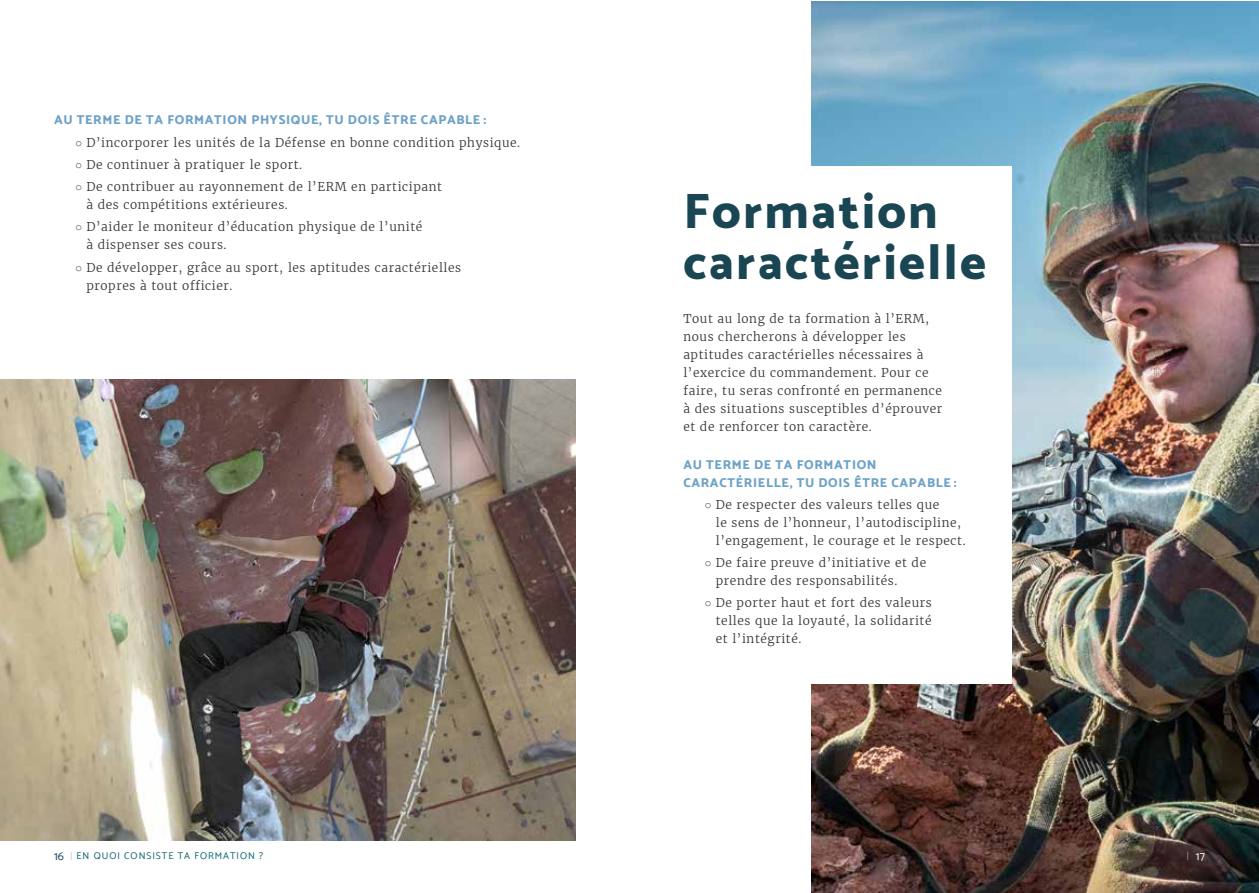
<style>
.page{position:relative;width:1259px;height:893px;background:#fff}
.page>*{position:absolute;margin:0;border:0;box-sizing:border-box;transform-origin:0 0}
.t1{font:800 49.5px/51px "Catamaran";letter-spacing:.05em;color:#1a4653}
.t2{font:800 12.75px/18px "Catamaran";letter-spacing:.05em;color:#6da2c7}
.t3{font:300 12px/18px "Merriweather";letter-spacing:.05em;color:#343531}
.t4{font:12px "Catamaran";color:#fff}
.t5{font:9.75px "Catamaran";letter-spacing:.1em;color:#005f6b}
.s1{font-family:"Arial";font-weight:700}
.s2{font-size:12px;color:#1a4653}
</style>
<div class="page">
<img style="left:811px;top:1px;width:448px;height:892px">
<div style="left:629px;top:166px;width:383px;height:518px;background:#fff"></div>
<img style="left:0;top:379px;width:575px;height:462px">
<p class="t2" style="left:54px;top:111px;width:434px">AU TERME DE TA FORMATION PHYSIQUE, TU DOIS ÊTRE CAPABLE :</p>
<p class="t3" style="left:75px;top:133px;width:446px"><span class="s1">○</span> D’incorporer les unités de la Défense en bonne condition physique.</p>
<p class="t3" style="left:75px;top:155px;width:228px"><span class="s1">○</span> De continuer à pratiquer le sport.</p>
<p class="t3" style="left:86px;top:178px;width:357px;text-indent:-11px"><span class="s1">○</span> De contribuer au rayonnement de l’ERM en participant à des compétitions extérieures.</p>
<p class="t3" style="left:86px;top:218px;width:337px;text-indent:-11px"><span class="s1">○</span> D’aider le moniteur d’éducation physique de l’unité à dispenser ses cours.</p>
<p class="t3" style="left:86px;top:258px;width:376px;text-indent:-11px"><span class="s1">○</span> De développer, grâce au sport, les aptitudes caractérielles propres à tout officier.</p>
<p class="t1" style="left:683px;top:186px;width:304px">Formation caractérielle</p>
<p class="t3" style="left:683px;top:310px;width:260px">Tout au long de ta formation à l’ERM, nous chercherons à développer les aptitudes caractérielles nécessaires à l’exercice du commandement. Pour ce faire, tu seras confronté en permanence à des situations susceptibles d’éprouver et de renforcer ton caractère.</p>
<p class="t2" style="left:683px;top:455px;width:275px">AU TERME DE TA FORMATION<br>CARACTÉRIELLE, TU DOIS ÊTRE CAPABLE :</p>
<p class="t3" style="left:716px;top:495px;width:251px;text-indent:-11px"><span class="s1">○</span> De respecter des valeurs telles que<br>le sens de l’honneur, l’autodiscipline, l’engagement, le courage et le respect.</p>
<p class="t3" style="left:716px;top:553px;width:212px;text-indent:-11px"><span class="s1">○</span> De faire preuve d’initiative et de prendre des responsabilités.</p>
<p class="t3" style="left:716px;top:594px;width:217px;text-align:justify;text-indent:-11px"><span class="s1">○</span> De porter haut et fort des valeurs telles que la loyauté, la solidarité et l’intégrité.</p>
<p class="t5" style="left:54px;top:850px;width:211px"><span class="s2">16</span> EN QUOI CONSISTE TA FORMATION ?</p>
<p class="t4" style="left:1196px;top:849px;width:11px">17</p>
</div>
